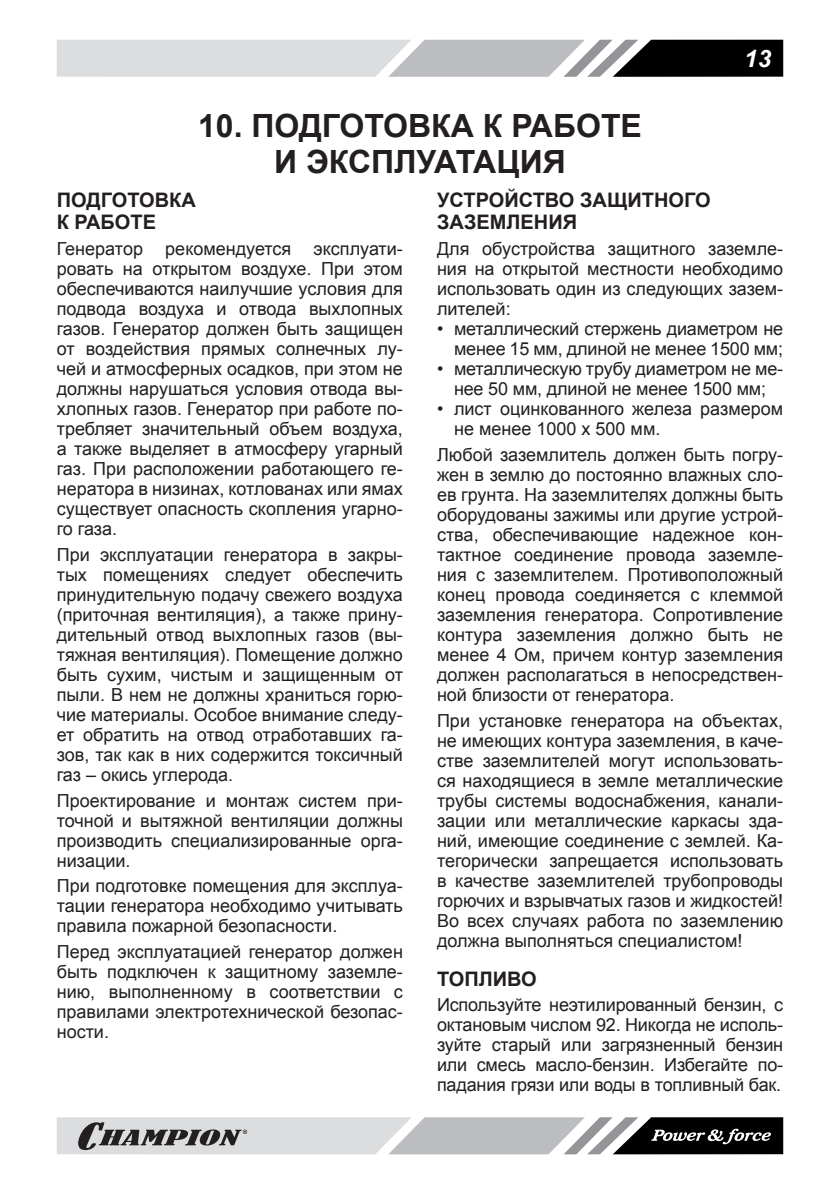
<style>
.page{position:relative;width:840px;height:1191px;background:#fff}
.page>*{position:absolute;margin:0;border:0;box-sizing:border-box;transform-origin:0 0}
.Заголовок_1{font:700 32px/36px "Arial";color:#231f20;text-align:center}
.t1{font:italic 700 24px "Arial";color:#fff}
.Заголовок2{font:700 20px/22px "Arial";color:#231f20}
.Текст_основной{font:18px/20px "Arial";color:#231f20;text-align:justify}
.Текст_список{font:18px/20px "Arial";letter-spacing:-.01em;color:#231f20;text-align:right}
</style>
<div class="page">
<svg style="left:57px;top:40px;width:725px;height:37px;background:#a7a8aa"></svg>
<svg style="left:57px;top:1117px;width:725px;height:37px;background:#a1a2a3"></svg>
<p class="Заголовок_1" style="left:198px;top:108px;width:445px">10. ПОДГОТОВКА К РАБОТЕ<br>И ЭКСПЛУАТАЦИЯ</p>
<h2 class="t1" style="left:743px;top:42px;width:28px">13</h2>
<p class="Заголовок2" style="left:57px;top:190px;width:140px">ПОДГОТОВКА<br>К РАБОТЕ</p>
<p class="Текст_основной" style="left:57px;top:239px;width:347px">Генератор рекомендуется эксплуати&shy;ровать на открытом воздухе. При этом обеспечиваются наилучшие условия для подвода воздуха и отвода выхлопных газов. Генератор должен быть защищен от воздействия прямых солнечных лу&shy;чей и атмосферных осадков, при этом не должны нарушаться условия отвода вы&shy;хлопных газов. Генератор при работе по&shy;требляет значительный объем воздуха, а также выделяет в атмосферу угарный газ. При расположении работающего ге&shy;нератора в низинах, котлованах или ямах существует опасность скопления угарно&shy;го газа.</p>
<p class="Текст_основной" style="left:57px;top:545px;width:347px">При эксплуатации генератора в закры&shy;тых помещениях следует обеспечить принудительную подачу свежего воздуха (приточная вентиляция), а также прину&shy;дительный отвод выхлопных газов (вы&shy;тяжная вентиляция). Помещение должно быть сухим, чистым и защищенным от пыли. В нем не должны храниться горю&shy;чие материалы. Особое внимание следу&shy;ет обратить на отвод отработавших га&shy;зов, так как в них содержится токсичный газ – окись углерода.</p>
<p class="Текст_основной" style="left:57px;top:790px;width:347px">Проектирование и монтаж систем при&shy;точной и вытяжной вентиляции должны производить специализированные орга&shy;низации.</p>
<p class="Текст_основной" style="left:57px;top:876px;width:347px">При подготовке помещения для эксплуа&shy;тации генератора необходимо учитывать правила пожарной безопасности.</p>
<p class="Текст_основной" style="left:57px;top:942px;width:347px">Перед эксплуатацией генератор должен быть подключен к защитному заземле&shy;нию, выполненному в соответствии с правилами электротехнической безопас&shy;ности.</p>
<p class="Заголовок2" style="left:437px;top:190px;width:275px">УСТРОЙСТВО ЗАЩИТНОГО<br>ЗАЗЕМЛЕНИЯ</p>
<p class="Текст_основной" style="left:437px;top:239px;width:347px">Для обустройства защитного заземле&shy;ния на открытой местности необходимо использовать один из следующих зазем&shy;лителей:</p>
<p class="Текст_список" style="left:437px;top:319px;width:347px">• металлический стержень диаметром не менее 15 мм, длиной не менее 1500 мм;</p>
<p class="Текст_список" style="left:437px;top:359px;width:347px;text-align:center">• металлическую трубу диаметром не ме&shy;нее 50 мм, длиной не менее 1500 мм;</p>
<p class="Текст_список" style="left:454px;top:399px;width:330px;text-align:left;text-indent:-17px">• лист оцинкованного железа размером не менее 1000 х 500 мм.</p>
<p class="Текст_основной" style="left:437px;top:445px;width:347px">Любой заземлитель должен быть погру&shy;жен в землю до постоянно влажных сло&shy;ев грунта. На заземлителях должны быть оборудованы зажимы или другие устрой&shy;ства, обеспечивающие надежное кон&shy;тактное соединение провода заземле&shy;ния с заземлителем. Противоположный конец провода соединяется с клеммой заземления генератора. Сопротивление контура заземления должно быть не менее 4 Ом, причем контур заземления должен располагаться в непосредствен&shy;ной близости от генератора.</p>
<p class="Текст_основной" style="left:437px;top:710px;width:347px">При установке генератора на объектах, не имеющих контура заземления, в каче&shy;стве заземлителей могут использовать&shy;ся находящиеся в земле металлические трубы системы водоснабжения, канали&shy;зации или металлические каркасы зда&shy;ний, имеющие соединение с землей. Ка&shy;тегорически запрещается использовать в качестве заземлителей трубопроводы горючих и взрывчатых газов и жидкостей!<br>Во всех случаях работа по заземлению должна выполняться специалистом!</p>
<p class="Заголовок2" style="left:437px;top:968px;width:101px">ТОПЛИВО</p>
<p class="Текст_основной" style="left:437px;top:995px;width:347px">Используйте неэтилированный бензин, с октановым числом 92. Никогда не исполь&shy;зуйте старый или загрязненный бензин или смесь масло-бензин. Избегайте по&shy;падания грязи или воды в топливный бак.</p>
</div>
